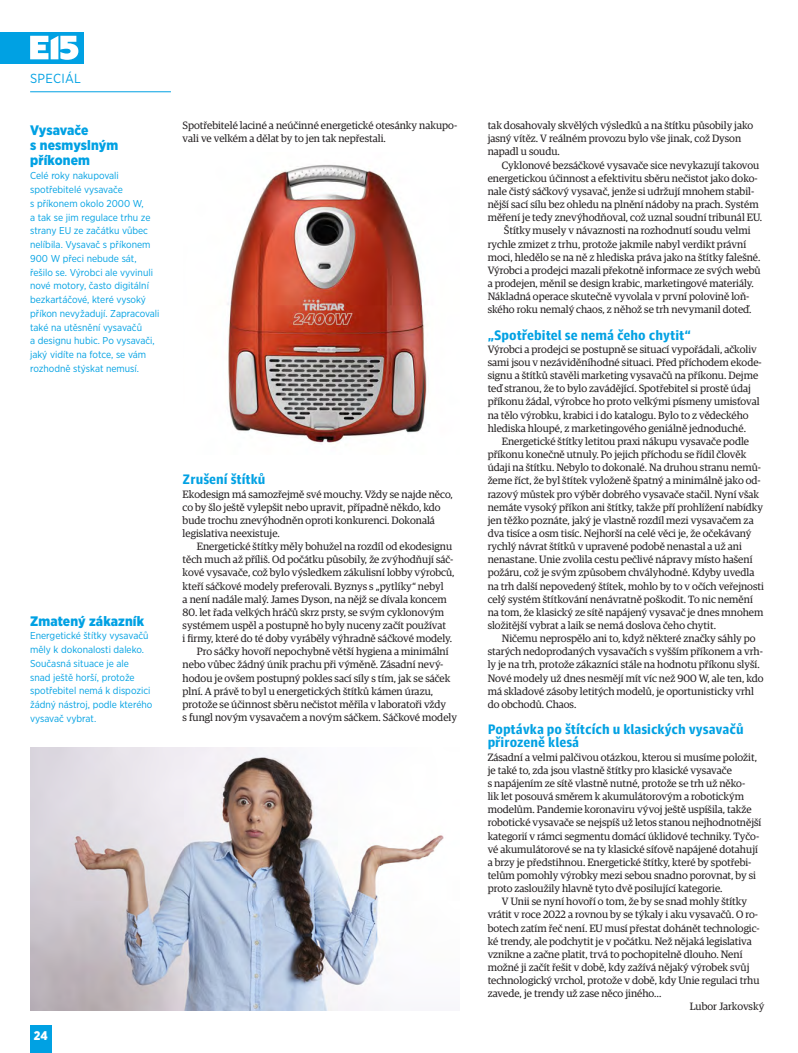
<style>
.page{position:relative;width:798px;height:1053px;background:#fff}
.page>*{position:absolute;margin:0;border:0;box-sizing:border-box;transform-origin:0 0}
.t1{font:900 13.75px/13.1px "Guardian Agate Sans 4";color:#00a1e3}
.t2{font:900 13.75px/15px "Gotham Narrow";letter-spacing:.01em;color:#00a1e3}
.t3{font:13.12px "Gotham Narrow";letter-spacing:.02em;color:#00a1e3}
.t4{font:900 12.5px "Gotham Narrow";color:#fff;scale:.96 1}
.t5{font:10.62px/13.1px "Guardian Egyp";color:#231f20}
.t6{font:10px/13.8px "Gotham Narrow";color:#00a1e3}
</style>
<div class="page">
<hr style="left:30px;top:92px;width:141px;height:1px;background:#00a1e3">
<div style="left:0;top:32px;width:84px;height:32px;background:#00a1e3"></div>
<svg style="left:30px;top:36px;width:48px;height:24px"></svg>
<div style="left:30px;top:1025px;width:21px;height:27px;background:#00a1e3"></div>
<img style="left:228px;top:164px;width:199px;height:280px">
<img style="left:30px;top:747px;width:414px;height:263px">
<p class="t3" style="left:30px;top:70px;width:52px">SPECIÁL</p>
<p class="t2" style="left:30px;top:123px;width:90px">Vysavače<br>s nesmyslným příkonem</p>
<p class="t6" style="left:30px;top:169px;width:131px">Celé roky nakupovali spotřebitelé vysavače<br>s příkonem okolo 2000 W,<br>a tak se jim regulace trhu ze strany EU ze začátku vůbec nelíbila. Vysavač s příkonem<br>900 W přeci nebude sát, řešilo se. Výrobci ale vyvinuli nové motory, často digitální bezkartáčové, které vysoký příkon nevyžadují. Zapracovali také na utěsnění vysavačů<br>a designu hubic. Po vysavači, jaký vidíte na fotce, se vám rozhodně stýskat nemusí.</p>
<p class="t5" style="left:182px;top:118px;width:276px">Spotřebitelé laciné a neúčinné energetické otesánky nakupo&shy;vali ve velkém a dělat by to jen tak nepřestali.</p>
<p class="t2" style="left:30px;top:613px;width:115px">Zmatený zákazník</p>
<p class="t6" style="left:30px;top:628px;width:124px">Energetické štítky vysavačů měly k dokonalosti daleko.<br>Současná situace je ale<br>snad ještě horší, protože spotřebitel nemá k dispozici žádný nástroj, podle kterého vysavač vybrat.</p>
<p class="t1" style="left:182px;top:472px;width:84px">Zrušení štítků</p>
<p class="t5" style="left:182px;top:486px;width:272px">Ekodesign má samozřejmě své mouchy. Vždy se najde něco, co by šlo ještě vylepšit nebo upravit, případně někdo, kdo bude trochu znevýhodněn oproti konkurenci. Dokonalá legislativa neexistuje.</p>
<p class="t5" style="left:182px;top:539px;width:273px;text-indent:14px">Energetické štítky měly bohužel na rozdíl od ekodesignu těch much až příliš. Od počátku působily, že zvýhodňují sáč&shy;kové vysavače, což bylo výsledkem zákulisní lobby výrobců, kteří sáčkové modely preferovali. Byznys s „pytlíky“ nebyl<br>a není nadále malý. James Dyson, na nějž se dívala koncem</p>
<p class="t5" style="left:182px;top:605px;width:263px">80. let řada velkých hráčů skrz prsty, se svým cyklonovým</p>
<p class="t5" style="left:182px;top:618px;width:265px">systémem uspěl a postupně ho byly nuceny začít používat</p>
<p class="t5" style="left:182px;top:631px;width:271px">i firmy, které do té doby vyráběly výhradně sáčkové modely.</p>
<p class="t5" style="left:197px;top:644px;width:253px">Pro sáčky hovoří nepochybně větší hygiena a minimální</p>
<p class="t5" style="left:182px;top:657px;width:262px">nebo vůbec žádný únik prachu při výměně. Zásadní nevý-</p>
<p class="t5" style="left:182px;top:670px;width:269px">hodou je ovšem postupný pokles sací síly s tím, jak se sáček</p>
<p class="t5" style="left:182px;top:683px;width:252px">plní. A právě to byl u energetických štítků kámen úrazu,</p>
<p class="t5" style="left:182px;top:697px;width:265px">protože se účinnost sběru nečistot měřila v laboratoři vždy</p>
<p class="t5" style="left:182px;top:710px;width:276px">s fungl novým vysavačem a novým sáčkem. Sáčkové modely</p>
<p class="t4" style="left:34px;top:1026px;width:16px">24</p>
<p class="t5" style="left:487px;top:118px;width:267px">tak dosahovaly skvělých výsledků a na štítku působily jako jasný vítěz. V reálném provozu bylo vše jinak, což Dyson napadl u soudu.</p>
<p class="t5" style="left:501px;top:158px;width:259px">Cyklonové bezsáčkové vysavače sice nevykazují takovou</p>
<p class="t5" style="left:487px;top:171px;width:271px">energetickou účinnost a efektivitu sběru nečistot jako doko-</p>
<p class="t5" style="left:487px;top:184px;width:268px">nale čistý sáčkový vysavač, jenže si udržují mnohem stabil-</p>
<p class="t5" style="left:487px;top:197px;width:272px">nější sací sílu bez ohledu na plnění nádoby na prach. Systém</p>
<p class="t5" style="left:487px;top:210px;width:276px">měření je tedy znevýhodňoval, což uznal soudní tribunál EU.</p>
<p class="t5" style="left:503px;top:223px;width:248px">Štítky musely v návaznosti na rozhodnutí soudu velmi</p>
<p class="t5" style="left:487px;top:236px;width:260px">rychle zmizet z trhu, protože jakmile nabyl verdikt právní</p>
<p class="t5" style="left:487px;top:250px;width:274px">moci, hledělo se na ně z hlediska práva jako na štítky falešné.</p>
<p class="t5" style="left:487px;top:263px;width:274px">Výrobci a prodejci mazali překotně informace ze svých webů</p>
<p class="t5" style="left:487px;top:276px;width:267px">a prodejen, měnil se design krabic, marketingové materiály.</p>
<p class="t5" style="left:487px;top:289px;width:263px">Nákladná operace skutečně vyvolala v první polovině loň-</p>
<p class="t5" style="left:487px;top:302px;width:265px">ského roku nemalý chaos, z něhož se trh nevymanil doteď.</p>
<p class="t1" style="left:487px;top:327px;width:205px">„Spotřebitel se nemá čeho chytit“</p>
<p class="t5" style="left:487px;top:342px;width:275px">Výrobci a prodejci se postupně se situací vypořádali, ačkoliv sami jsou v nezáviděníhodné situaci. Před příchodem ekode&shy;signu a štítků stavěli marketing vysavačů na příkonu. Dejme teď stranou, že to bylo zavádějící. Spotřebitel si prostě údaj příkonu žádal, výrobce ho proto velkými písmeny umisťoval na tělo výrobku, krabici i do katalogu. Bylo to z vědeckého hlediska hloupé, z marketingového geniálně jednoduché.</p>
<p class="t5" style="left:487px;top:434px;width:278px;text-indent:14px">Energetické štítky letitou praxi nákupu vysavače podle příkonu konečně utnuly. Po jejich příchodu se řídil člověk údaji na štítku. Nebylo to dokonalé. Na druhou stranu nemů&shy;žeme říct, že byl štítek vyloženě špatný a minimálně jako od&shy;razový můstek pro výběr dobrého vysavače stačil. Nyní však nemáte vysoký příkon ani štítky, takže pří prohlížení nabídky jen těžko poznáte, jaký je vlastně rozdíl mezi vysavačem za dva tisíce a osm tisíc. Nejhorší na celé věci je, že očekávaný rychlý návrat štítků v upravené podobě nenastal a už ani nenastane. Unie zvolila cestu pečlivé nápravy místo hašení požáru, což je svým způsobem chvályhodné. Kdyby uvedla na trh další nepovedený štítek, mohlo by to v očích veřejnosti celý systém štítkování nenávratně poškodit. To nic nemění na tom, že klasický ze sítě napájený vysavač je dnes mnohem složitější vybrat a laik se nemá doslova čeho chytit.</p>
<p class="t5" style="left:487px;top:631px;width:277px;text-indent:14px">Ničemu neprospělo ani to, když některé značky sáhly po starých nedoprodaných vysavačích s vyšším příkonem a vrh&shy;ly je na trh, protože zákazníci stále na hodnotu příkonu slyší.<br>Nové modely už dnes nesmějí mít víc než 900 W, ale ten, kdo má skladové zásoby letitých modelů, je oportunisticky vrhl do obchodů. Chaos.</p>
<p class="t1" style="left:487px;top:722px;width:257px">Poptávka po štítcích u klasických vysavačů přirozeně klesá</p>
<p class="t5" style="left:487px;top:749px;width:275px">Zásadní a velmi palčivou otázkou, kterou si musíme položit, je také to, zda jsou vlastně štítky pro klasické vysavače<br>s napájením ze sítě vlastně nutné, protože se trh už něko-<br>lik let posouvá směrem k akumulátorovým a robotickým modelům. Pandemie koronaviru vývoj ještě uspíšila, takže robotické vysavače se nejspíš už letos stanou nejhodnotnější kategorií v rámci segmentu domácí úklidové techniky. Tyčo&shy;vé akumulátorové se na ty klasické síťově napájené dotahují a brzy je předstihnou. Energetické štítky, které by spotřebi&shy;telům pomohly výrobky mezi sebou snadno porovnat, by si proto zasloužily hlavně tyto dvě posilující kategorie.</p>
<p class="t5" style="left:501px;top:894px;width:246px">V Unii se nyní hovoří o tom, že by se snad mohly štítky</p>
<p class="t5" style="left:487px;top:907px;width:272px">vrátit v roce 2022 a rovnou by se týkaly i aku vysavačů. O ro-</p>
<p class="t5" style="left:487px;top:920px;width:273px">botech zatím řeč není. EU musí přestat dohánět technologic-</p>
<p class="t5" style="left:487px;top:933px;width:266px">ké trendy, ale podchytit je v počátku. Než nějaká legislativa</p>
<p class="t5" style="left:487px;top:946px;width:256px">vznikne a začne platit, trvá to pochopitelně dlouho. Není</p>
<p class="t5" style="left:487px;top:960px;width:263px">možné ji začít řešit v době, kdy zažívá nějaký výrobek svůj</p>
<p class="t5" style="left:487px;top:973px;width:273px">technologický vrchol, protože v době, kdy Unie regulaci trhu</p>
<p class="t5" style="left:487px;top:986px;width:175px">zavede, je trendy už zase něco jiného…</p>
<p class="t5" style="left:689px;top:999px;width:76px">Lubor Jarkovský</p>
</div>
